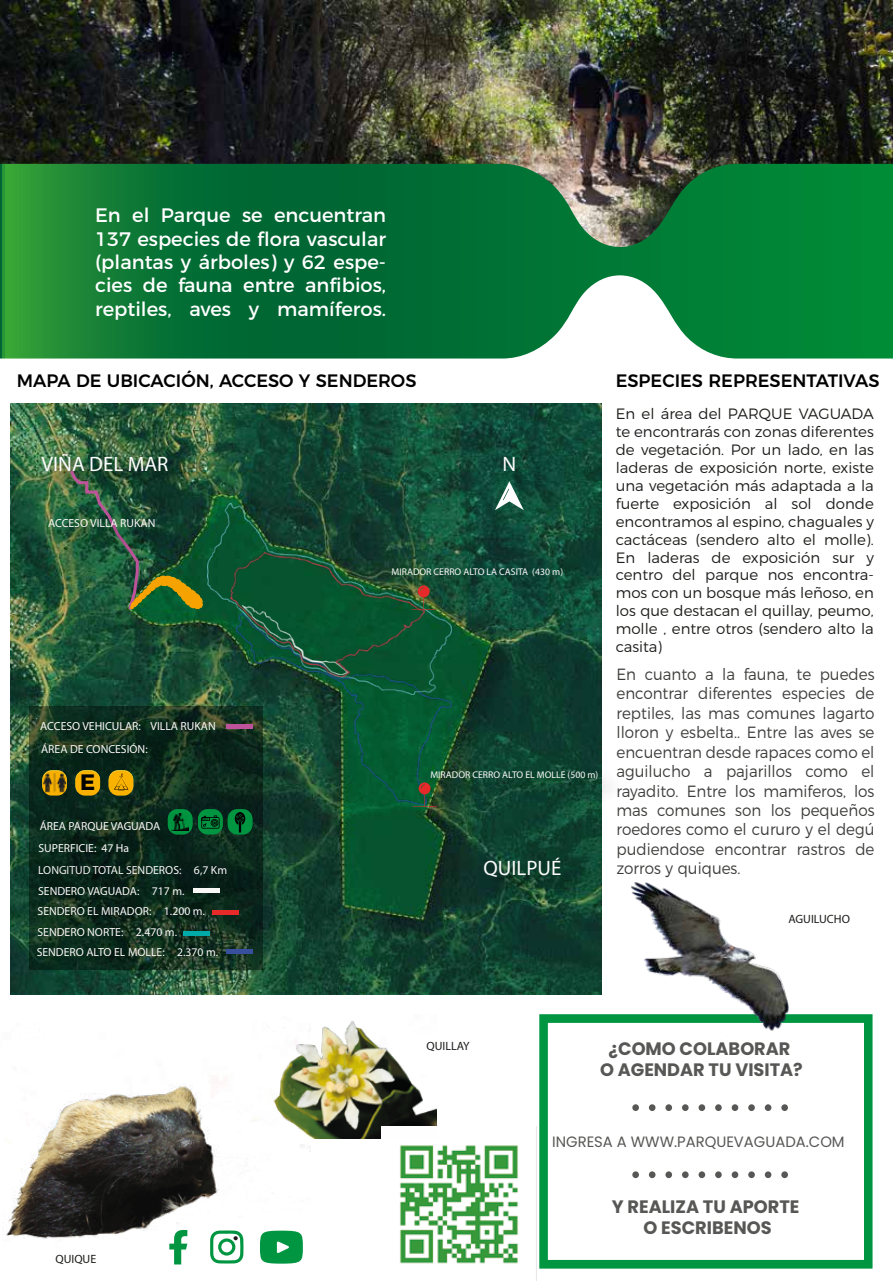
<style>
.page{position:relative;width:893px;height:1281px;background:#fff}
.page>*{position:absolute;margin:0;border:0;box-sizing:border-box;transform-origin:0 0}
.t1{font:700 22.2px "Montserrat";color:#010101}
.t2{font:20.85px "Myriad Pro";color:#fdfdfd}
.t3{font:19.5px/23.4px "Montserrat";color:#fff;text-align:justify}
.t4{font:700 18px/21.6px "Poppins";color:#575756;text-align:center}
.t5{font:500 18px "Montserrat";color:#000}
.t6{font:300 16.2px/19.5px "Montserrat";color:#3c3c3b;text-align:justify;scale:.93 1}
.t7{font:300 15px/18px "Montserrat";color:#1d1d1b;text-align:justify}
.t8{font:15px "Poppins";color:#575756}
.t9{font:12px "Myriad Pro";color:#1d1d1b}
.t10{font:11.7px/20.4px "Myriad Pro";color:#fbf8f8}
.t11{font:9.75px "Myriad Pro";color:#fbf8f8}
</style>
<div class="page">
<svg style="left:539px;top:1014px;width:333px;height:254px"></svg>
<img style="left:0;top:0;width:892px;height:164px">
<svg style="left:0;top:164px;width:893px;height:194px;background:#187f41"></svg>
<img style="left:630px;top:882px;width:159px;height:168px">
<img style="left:311px;top:1020px;width:125px;height:119px">
<img style="left:6px;top:1041px;width:305px;height:206px">
<svg style="left:210px;top:1230px;width:33px;height:33px"></svg>
<svg style="left:260px;top:1230px;width:43px;height:33px"></svg>
<svg style="left:169px;top:1230px;width:18px;height:34px"></svg>
<img style="left:382px;top:1127px;width:136px;height:137px">
<img style="left:10px;top:404px;width:591px;height:590px">
<svg style="left:30px;top:706px;width:233px;height:228px;background:#0e2a1d"></svg>
<img style="left:10px;top:441px;width:214px;height:68px">
<img style="left:424px;top:845px;width:217px;height:68px">
<img style="left:10px;top:808px;width:241px;height:44px">
<img style="left:235px;top:852px;width:49px;height:62px">
<img style="left:25px;top:505px;width:43px;height:62px">
<img style="left:10px;top:872px;width:252px;height:21px">
<img style="left:10px;top:893px;width:252px;height:41px">
<hr style="left:213px;top:910px;width:26px;height:4px;background:#e62a2a">
<img style="left:10px;top:914px;width:238px;height:20px">
<hr style="left:184px;top:931px;width:26px;height:4px;background:#00aaa8">
<img style="left:10px;top:934px;width:259px;height:61px">
<hr style="left:226px;top:949px;width:26px;height:4px;background:#384f9e">
<img style="left:10px;top:708px;width:226px;height:23px">
<hr style="left:226px;top:725px;width:26px;height:4px;background:#bd549b">
<img style="left:10px;top:731px;width:226px;height:62px">
<svg style="left:42px;top:770px;width:25px;height:25px"></svg>
<svg style="left:42px;top:771px;width:25px;height:24px"></svg>
<svg style="left:75px;top:770px;width:25px;height:25px"></svg>
<div style="left:75px;top:771px;width:25px;height:25px;background:#fab200;border-radius:10px"></div>
<svg style="left:109px;top:770px;width:24px;height:25px"></svg>
<div style="left:109px;top:771px;width:24px;height:25px;background:#fab200;border-radius:10px"></div>
<svg style="left:114px;top:774px;width:14px;height:17px"></svg>
<img style="left:412px;top:441px;width:190px;height:68px">
<img style="left:451px;top:555px;width:151px;height:61px">
<img style="left:385px;top:758px;width:224px;height:62px">
<img style="left:10px;top:830px;width:225px;height:62px">
<svg style="left:168px;top:809px;width:24px;height:25px"></svg>
<div style="left:168px;top:810px;width:24px;height:24px;background:#009641;border-radius:10px"></div>
<img style="left:172px;top:814px;width:17px;height:17px">
<svg style="left:198px;top:809px;width:25px;height:25px"></svg>
<div style="left:198px;top:810px;width:25px;height:24px;background:#009641;border-radius:10px"></div>
<svg style="left:201px;top:815px;width:19px;height:14px"></svg>
<svg style="left:228px;top:809px;width:24px;height:25px"></svg>
<div style="left:228px;top:810px;width:24px;height:24px;background:#009641;border-radius:10px"></div>
<svg style="left:235px;top:812px;width:10px;height:20px"></svg>
<img style="left:236px;top:613px;width:216px;height:192px">
<img style="left:207px;top:503px;width:244px;height:192px">
<img style="left:231px;top:553px;width:194px;height:123px">
<img style="left:68px;top:467px;width:135px;height:146px">
<svg style="left:495px;top:481px;width:29px;height:29px"></svg>
<svg style="left:412px;top:585px;width:24px;height:25px"></svg>
<svg style="left:412px;top:782px;width:25px;height:25px"></svg>
<img style="left:43px;top:773px;width:23px;height:19px">
<h3 class="t3" style="left:95px;top:202px;width:293px">En el Parque se encuentran 137 especies de flora vascular (plantas y árboles) y 62 espe&shy;cies de fauna entre anfibios, reptiles, aves y mamíferos.</h3>
<p class="t5" style="left:17px;top:366px;width:401px">MAPA DE UBICACIÓN, ACCESO Y SENDEROS</p>
<h2 class="t2" style="left:42px;top:451px;width:128px">VIÑA DEL MAR</h2>
<p class="t10" style="left:48px;top:513px;width:109px">ACCESO VILLA RUKAN</p>
<h2 class="t2" style="left:502px;top:451px;width:15px">N</h2>
<p class="t10" style="left:40px;top:714px;width:177px;line-height:22.6px">ACCESO VEHICULAR: VILLA RUKAN<br>ÁREA DE CONCESIÓN:</p>
<h1 class="t1" style="left:80px;top:764px;width:17px">E</h1>
<p class="t10" style="left:40px;top:816px;width:122px">ÁREA PARQUE VAGUADA</p>
<p class="t10" style="left:38px;top:859px;width:190px">LONGITUD TOTAL SENDEROS: 6,7 Km</p>
<p class="t10" style="left:38px;top:838px;width:92px">SUPERFICIE: 47 Ha</p>
<p class="t10" style="left:37px;top:880px;width:183px">SENDERO VAGUADA: 717 m.<br>SENDERO EL MIRADOR: 1.200 m.<br>SENDERO NORTE: 2.470 m.<br>SENDERO ALTO EL MOLLE: 2.370 m.</p>
<p class="t11" style="left:392px;top:566px;width:173px">MIRADOR CERRO ALTO LA CASITA (430 m)</p>
<p class="t11" style="left:430px;top:769px;width:169px">MIRADOR CERRO ALTO EL MOLLE (500 m)</p>
<h2 class="t2" style="left:484px;top:855px;width:79px">QUILPUÉ</h2>
<p class="t5" style="left:616px;top:366px;width:265px">ESPECIES REPRESENTATIVAS</p>
<p class="t7" style="left:616px;top:403px;width:260px">En el área del PARQUE VAGUADA te encontrarás con zonas diferentes de vegetación. Por un lado, en las laderas de exposición norte, existe una vegetación más adaptada a la fuerte exposición al sol donde encontramos al espino, chaguales y cactáceas (sendero alto el molle).<br>En laderas de exposición sur y centro del parque nos encontra&shy;mos con un bosque más leñoso, en los que destacan el quillay, peumo, molle , entre otros (sendero alto la casita)</p>
<p class="t6" style="left:616px;top:663px;width:279px">En cuanto a la fauna, te puedes encontrar diferentes especies de reptiles, las mas comunes lagarto lloron y esbelta.. Entre las aves se encuentran desde rapaces como el aguilucho a pajarillos como el rayadito. Entre los mamiferos, los mas comunes son los pequeños roedores como el cururo y el degú pudiendose encontrar rastros de zorros y quiques.</p>
<p class="t9" style="left:788px;top:912px;width:63px">AGUILUCHO</p>
<p class="t9" style="left:55px;top:1252px;width:42px">QUIQUE</p>
<p class="t9" style="left:427px;top:1038px;width:45px">QUILLAY</p>
<p class="t4" style="left:600px;top:1038px;width:204px">¿COMO COLABORAR<br>O AGENDAR TU VISITA?</p>
<p class="t8" style="left:552px;top:1133px;width:294px">INGRESA A WWW.PARQUEVAGUADA.COM</p>
<p class="t4" style="left:612px;top:1196px;width:189px">Y REALIZA TU APORTE<br>O ESCRIBENOS</p>
</div>
